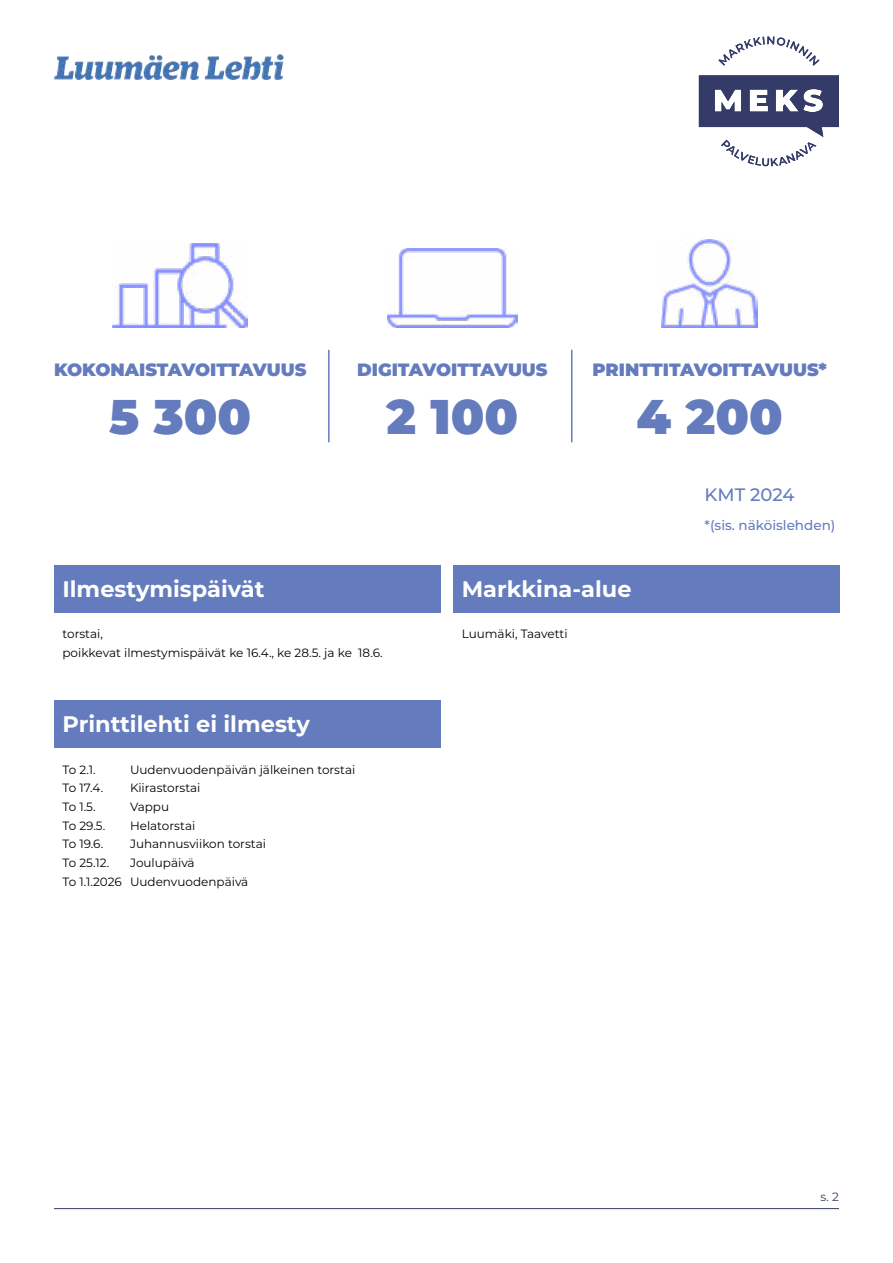
<style>
.page{position:relative;width:893px;height:1263px;background:#fff}
.page>*{position:absolute;margin:0;border:0;box-sizing:border-box;transform-origin:0 0}
.t1{font:900 48.75px "Montserrat";color:#647cbd}
.t2{font:700 22.5px "Montserrat";color:#fff}
.t3{font:500 18px "Montserrat";letter-spacing:-.005em;color:#647cbd}
.t4{font:900 17.85px "Montserrat";color:#647cbd}
.t5{font:500 13.5px "Montserrat";color:#647cbd}
.t6{font:12px/18.6px "Montserrat";color:#000}
.t7{font:12px "Montserrat";color:#353b68}
</style>
<div class="page">
<hr style="left:54px;top:1208px;width:785px;height:1px;background:#353b68">
<svg style="left:54px;top:56px;width:230px;height:24px"></svg>
<img style="left:150px;top:54px;width:134px;height:7px">
<svg style="left:718px;top:36px;width:101px;height:30px"></svg>
<svg style="left:699px;top:75px;width:140px;height:91px"></svg>
<div style="left:453px;top:565px;width:386px;height:47px;background:#647cbd"></div>
<div style="left:54px;top:565px;width:386px;height:47px;background:#647cbd"></div>
<div style="left:54px;top:700px;width:386px;height:47px;background:#647cbd"></div>
<hr style="left:328px;top:350px;width:2px;height:92px;background:#647cbd">
<hr style="left:571px;top:350px;width:1px;height:92px;background:#647cbd">
<img style="left:112px;top:244px;width:136px;height:84px">
<img style="left:387px;top:248px;width:130px;height:80px">
<img style="left:662px;top:239px;width:96px;height:89px">
<h3 class="t4" style="left:54px;top:356px;width:254px">KOKONAISTAVOITTAVUUS</h3>
<h1 class="t1" style="left:109px;top:380px;width:144px">5 300</h1>
<h2 class="t2" style="left:63px;top:573px;width:204px">Ilmestymispäivät</h2>
<h3 class="t4" style="left:357px;top:356px;width:192px">DIGITAVOITTAVUUS</h3>
<h1 class="t1" style="left:386px;top:380px;width:133px">2 100</h1>
<h3 class="t4" style="left:592px;top:356px;width:236px">PRINTTITAVOITTAVUUS*</h3>
<h1 class="t1" style="left:637px;top:380px;width:148px">4 200</h1>
<h3 class="t3" style="left:705px;top:482px;width:91px">KMT 2024</h3>
<p class="t5" style="left:705px;top:515px;width:132px">*(sis. näköislehden)</p>
<h2 class="t2" style="left:462px;top:573px;width:171px">Markkina-alue</h2>
<p class="t6" style="left:63px;top:624px;width:322px">torstai,<br>poikkevat ilmestymispäivät ke 16.4., ke 28.5. ja ke 18.6.</p>
<h2 class="t2" style="left:63px;top:708px;width:249px">Printtilehti ei ilmesty</h2>
<p class="t6" style="left:63px;top:760px;width:35px">To 2.1.</p>
<p class="t6" style="left:130px;top:760px;width:227px">Uudenvuodenpäivän jälkeinen torstai</p>
<p class="t6" style="left:63px;top:778px;width:42px">To 17.4.</p>
<p class="t6" style="left:130px;top:778px;width:72px">Kiirastorstai</p>
<p class="t6" style="left:63px;top:797px;width:35px">To 1.5.</p>
<p class="t6" style="left:130px;top:797px;width:41px">Vappu</p>
<p class="t6" style="left:63px;top:816px;width:44px">To 29.5.</p>
<p class="t6" style="left:130px;top:816px;width:67px">Helatorstai</p>
<p class="t6" style="left:63px;top:834px;width:42px">To 19.6.</p>
<p class="t6" style="left:130px;top:834px;width:138px">Juhannusviikon torstai</p>
<p class="t6" style="left:63px;top:853px;width:48px">To 25.12.</p>
<p class="t6" style="left:63px;top:853px;width:187px;text-indent:67px">Joulupäivä<br>To 1.1.2026 Uudenvuodenpäivä</p>
<p class="t6" style="left:462px;top:624px;width:107px">Luumäki, Taavetti</p>
<p class="t7" style="left:821px;top:1188px;width:20px">s. 2</p>
</div>
